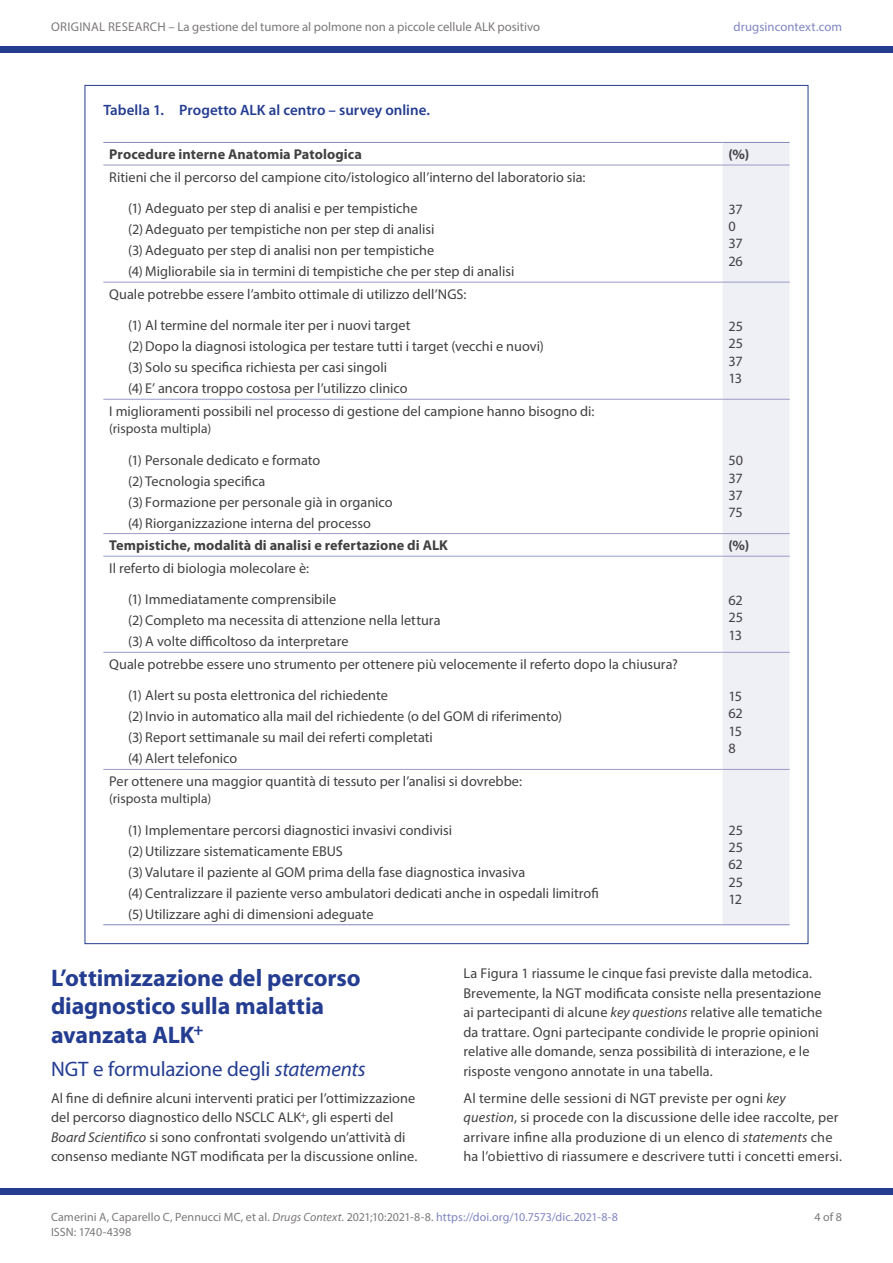
<style>
.page{position:relative;width:893px;height:1263px;background:#fff}
.page>*{position:absolute;margin:0;border:0;box-sizing:border-box;transform-origin:0 0}
.t1{font:700 24px/28.5px "Myriad Pro";letter-spacing:-.005em;color:#243d91}
.H1_after_H2{font:21px "Myriad Pro";letter-spacing:-.005em;color:#243d91}
.TT{font:600 15px "Myriad Pro";color:#243d91}
.TBL_BLN{font:14.25px "Myriad Pro";color:#424142}
.TXT{font:14.25px/19.5px "Myriad Pro";letter-spacing:.005em;color:#424142}
.TBL_BODY{font:14.25px "Myriad Pro";color:#424142}
.TXT_S{font:14.25px/19.5px "Myriad Pro";letter-spacing:.015em;color:#424142}
.TBL_BODY-2{font:700 14.25px "Myriad Pro";letter-spacing:.005em;color:#424142}
.TBL_COLH{font:700 14.25px "Myriad Pro";letter-spacing:.005em;color:#424142}
.TBL_BODY-3{font:13.5px "Myriad Pro";color:#424142}
.t2{font:12.75px "Myriad Pro";color:#7c7878}
.t3{font:12.75px "Myriad Pro";letter-spacing:.005em;color:#7f85c1}
.t4{font:12px "Myriad Pro";letter-spacing:.005em;color:#7c7878}
.s1{font-style:italic}
.s2{color:#7f85c1}
</style>
<div class="page">
<div style="left:0;top:1188px;width:893px;height:7px;background:#243d91"></div>
<div style="left:0;top:47px;width:893px;height:6px;background:#243d91"></div>
<div style="left:722px;top:143px;width:68px;height:781px;background:#efeff6"></div>
<hr style="left:103px;top:282px;width:619px;height:1px;background:#9a9ac7">
<hr style="left:722px;top:282px;width:68px;height:1px;background:#9a9ac7">
<hr style="left:103px;top:399px;width:619px;height:1px;background:#9a9ac7">
<hr style="left:722px;top:399px;width:68px;height:1px;background:#9a9ac7">
<hr style="left:103px;top:652px;width:619px;height:1px;background:#9a9ac7">
<hr style="left:722px;top:652px;width:68px;height:1px;background:#9a9ac7">
<hr style="left:103px;top:533px;width:619px;height:1px;background:#9a9ac7">
<hr style="left:722px;top:533px;width:68px;height:1px;background:#9a9ac7">
<hr style="left:103px;top:556px;width:619px;height:1px;background:#9a9ac7">
<hr style="left:722px;top:556px;width:68px;height:1px;background:#9a9ac7">
<hr style="left:103px;top:142px;width:619px;height:1px;background:#8587bc">
<hr style="left:722px;top:142px;width:68px;height:1px;background:#8587bc">
<hr style="left:103px;top:165px;width:619px;height:1px;background:#9a9ac7">
<hr style="left:722px;top:165px;width:68px;height:1px;background:#9a9ac7">
<hr style="left:103px;top:769px;width:619px;height:1px;background:#9a9ac7">
<hr style="left:722px;top:769px;width:68px;height:1px;background:#9a9ac7">
<hr style="left:103px;top:924px;width:619px;height:1px;background:#8587bc">
<hr style="left:722px;top:924px;width:68px;height:1px;background:#8587bc">
<p class="t2" style="left:51px;top:18px;width:490px">ORIGINAL RESEARCH – La gestione del tumore al polmone non a piccole cellule ALK positivo</p>
<p class="t3" style="left:734px;top:18px;width:110px">drugsincontext.com</p>
<p class="TT" style="left:103px;top:100px;width:328px">Tabella 1. Progetto ALK al centro – survey online.</p>
<p class="TBL_COLH" style="left:109px;top:145px;width:254px">Procedure interne Anatomia Patologica</p>
<p class="TBL_COLH" style="left:728px;top:145px;width:22px">(%)</p>
<p class="TBL_BODY" style="left:109px;top:168px;width:478px">Ritieni che il percorso del campione cito/istologico all’interno del laboratorio sia:</p>
<p class="TBL_BLN" style="left:128px;top:200px;width:291px">(1) Adeguato per step di analisi e per tempistiche</p>
<p class="TBL_BLN" style="left:128px;top:221px;width:308px">(2)Adeguato per tempistiche non per step di analisi</p>
<p class="TBL_BLN" style="left:128px;top:242px;width:308px">(3) Adeguato per step di analisi non per tempistiche</p>
<p class="TBL_BLN" style="left:128px;top:263px;width:388px">(4) Migliorabile sia in termini di tempistiche che per step di analisi</p>
<p class="TBL_BODY" style="left:728px;top:200px;width:16px">37</p>
<p class="TBL_BODY" style="left:728px;top:218px;width:9px">0</p>
<p class="TBL_BODY" style="left:728px;top:235px;width:16px">37</p>
<p class="TBL_BODY" style="left:728px;top:252px;width:16px">26</p>
<p class="TBL_BODY" style="left:109px;top:285px;width:358px">Quale potrebbe essere l’ambito ottimale di utilizzo dell’NGS:</p>
<p class="TBL_BLN" style="left:128px;top:317px;width:284px">(1) Al termine del normale iter per i nuovi target</p>
<p class="TBL_BLN" style="left:128px;top:338px;width:417px">(2)Dopo la diagnosi istologica per testare tutti i target (vecchi e nuovi)</p>
<p class="TBL_BLN" style="left:128px;top:359px;width:260px">(3) Solo su specifica richiesta per casi singoli</p>
<p class="TBL_BLN" style="left:128px;top:380px;width:281px">(4) E’ ancora troppo costosa per l’utilizzo clinico</p>
<p class="TBL_BODY" style="left:109px;top:402px;width:487px">I miglioramenti possibili nel processo di gestione del campione hanno bisogno di:</p>
<p class="TBL_BODY-3" style="left:109px;top:420px;width:103px">(risposta multipla)</p>
<p class="TBL_BLN" style="left:128px;top:451px;width:194px">(1) Personale dedicato e formato</p>
<p class="TBL_BLN" style="left:128px;top:472px;width:139px">(2) Tecnologia specifica</p>
<p class="TBL_BLN" style="left:128px;top:493px;width:266px">(3) Formazione per personale già in organico</p>
<p class="TBL_BLN" style="left:128px;top:514px;width:244px">(4) Riorganizzazione interna del processo</p>
<p class="TBL_BODY" style="left:728px;top:317px;width:16px">25</p>
<p class="TBL_BODY" style="left:728px;top:335px;width:16px">25</p>
<p class="TBL_BODY" style="left:728px;top:352px;width:16px">37</p>
<p class="TBL_BODY" style="left:728px;top:369px;width:15px">13</p>
<p class="TBL_BODY" style="left:728px;top:452px;width:16px">50</p>
<p class="TBL_BODY" style="left:728px;top:469px;width:16px">37</p>
<p class="TBL_BODY" style="left:728px;top:486px;width:16px">37</p>
<p class="TBL_BODY" style="left:728px;top:504px;width:16px">75</p>
<p class="TBL_BODY-2" style="left:109px;top:536px;width:340px">Tempistiche, modalità di analisi e refertazione di ALK</p>
<p class="TBL_BODY-2" style="left:728px;top:536px;width:22px">(%)</p>
<p class="TBL_BODY" style="left:109px;top:559px;width:201px">Il referto di biologia molecolare è:</p>
<p class="TBL_BLN" style="left:128px;top:591px;width:210px">(1) Immediatamente comprensibile</p>
<p class="TBL_BLN" style="left:128px;top:612px;width:314px">(2) Completo ma necessita di attenzione nella lettura</p>
<p class="TBL_BLN" style="left:128px;top:633px;width:222px">(3) A volte difficoltoso da interpretare</p>
<p class="TBL_BODY" style="left:728px;top:591px;width:16px">62</p>
<p class="TBL_BODY" style="left:728px;top:609px;width:16px">25</p>
<p class="TBL_BODY" style="left:728px;top:626px;width:15px">13</p>
<p class="TBL_BODY" style="left:109px;top:655px;width:570px">Quale potrebbe essere uno strumento per ottenere più velocemente il referto dopo la chiusura?</p>
<p class="TBL_BLN" style="left:128px;top:687px;width:261px">(1) Alert su posta elettronica del richiedente</p>
<p class="TBL_BLN" style="left:128px;top:708px;width:435px">(2) Invio in automatico alla mail del richiedente (o del GOM di riferimento)</p>
<p class="TBL_BLN" style="left:128px;top:729px;width:306px">(3) Report settimanale su mail dei referti completati</p>
<p class="TBL_BLN" style="left:128px;top:750px;width:111px">(4) Alert telefonico</p>
<p class="TBL_BODY" style="left:109px;top:772px;width:414px">Per ottenere una maggior quantità di tessuto per l’analisi si dovrebbe:</p>
<p class="TBL_BODY-3" style="left:109px;top:790px;width:103px">(risposta multipla)</p>
<p class="TBL_BLN" style="left:128px;top:821px;width:325px">(1) Implementare percorsi diagnostici invasivi condivisi</p>
<p class="TBL_BLN" style="left:128px;top:842px;width:216px">(2)Utilizzare sistematicamente EBUS</p>
<p class="TBL_BLN" style="left:128px;top:863px;width:398px">(3) Valutare il paziente al GOM prima della fase diagnostica invasiva</p>
<p class="TBL_BLN" style="left:128px;top:884px;width:472px">(4) Centralizzare il paziente verso ambulatori dedicati anche in ospedali limitrofi</p>
<p class="TBL_BLN" style="left:128px;top:905px;width:247px">(5)Utilizzare aghi di dimensioni adeguate</p>
<p class="TBL_BODY" style="left:728px;top:688px;width:15px">15</p>
<p class="TBL_BODY" style="left:728px;top:705px;width:16px">62</p>
<p class="TBL_BODY" style="left:728px;top:722px;width:15px">15</p>
<p class="TBL_BODY" style="left:728px;top:739px;width:9px">8</p>
<p class="TBL_BODY" style="left:728px;top:821px;width:16px">25</p>
<p class="TBL_BODY" style="left:728px;top:838px;width:16px">25</p>
<p class="TBL_BODY" style="left:728px;top:856px;width:16px">62</p>
<p class="TBL_BODY" style="left:728px;top:873px;width:16px">25</p>
<p class="TBL_BODY" style="left:728px;top:890px;width:15px">12</p>
<h1 class="t1" style="left:51px;top:962px;width:311px">L’ottimizzazione del percorso diagnostico sulla malattia avanzata ALK<sup>+</sup></h1>
<p class="H1_after_H2" style="left:51px;top:1056px;width:316px">NGT e formulazione degli <span class="s1">statements</span></p>
<p class="TXT" style="left:51px;top:1088px;width:368px">Al fine di definire alcuni interventi pratici per l’ottimizzazione del percorso diagnostico dello NSCLC ALK<sup>+</sup>, gli esperti del <span class="s1">Board Scientifico</span> si sono confrontati svolgendo un’attività di consenso mediante NGT modificata per la discussione online.</p>
<p class="TXT" style="left:463px;top:963px;width:360px">La Figura 1 riassume le cinque fasi previste dalla metodica.<br>Brevemente, la NGT modificata consiste nella presentazione ai partecipanti di alcune <span class="s1">key questions</span> relative alle tematiche da trattare. Ogni partecipante condivide le proprie opinioni relative alle domande, senza possibilità di interazione, e le risposte vengono annotate in una tabella.</p>
<p class="TXT_S" style="left:463px;top:1088px;width:380px">Al termine delle sessioni di NGT previste per ogni <span class="s1">key question</span>, si procede con la discussione delle idee raccolte, per arrivare infine alla produzione di un elenco di <span class="s1">statements</span> che ha l’obiettivo di riassumere e descrivere tutti i concetti emersi.</p>
<p class="t4" style="left:51px;top:1209px;width:569px">Camerini A, Caparello C, Pennucci MC, et al. <span class="s1">Drugs Context.</span> 2021;10:2021-8-8. <span class="s2">https://doi.org/10.7573/dic.2021-8-8</span></p>
<p class="t4" style="left:814px;top:1209px;width:29px">4 of 8</p>
<p class="t4" style="left:51px;top:1224px;width:82px">ISSN: 1740-4398</p>
</div>
